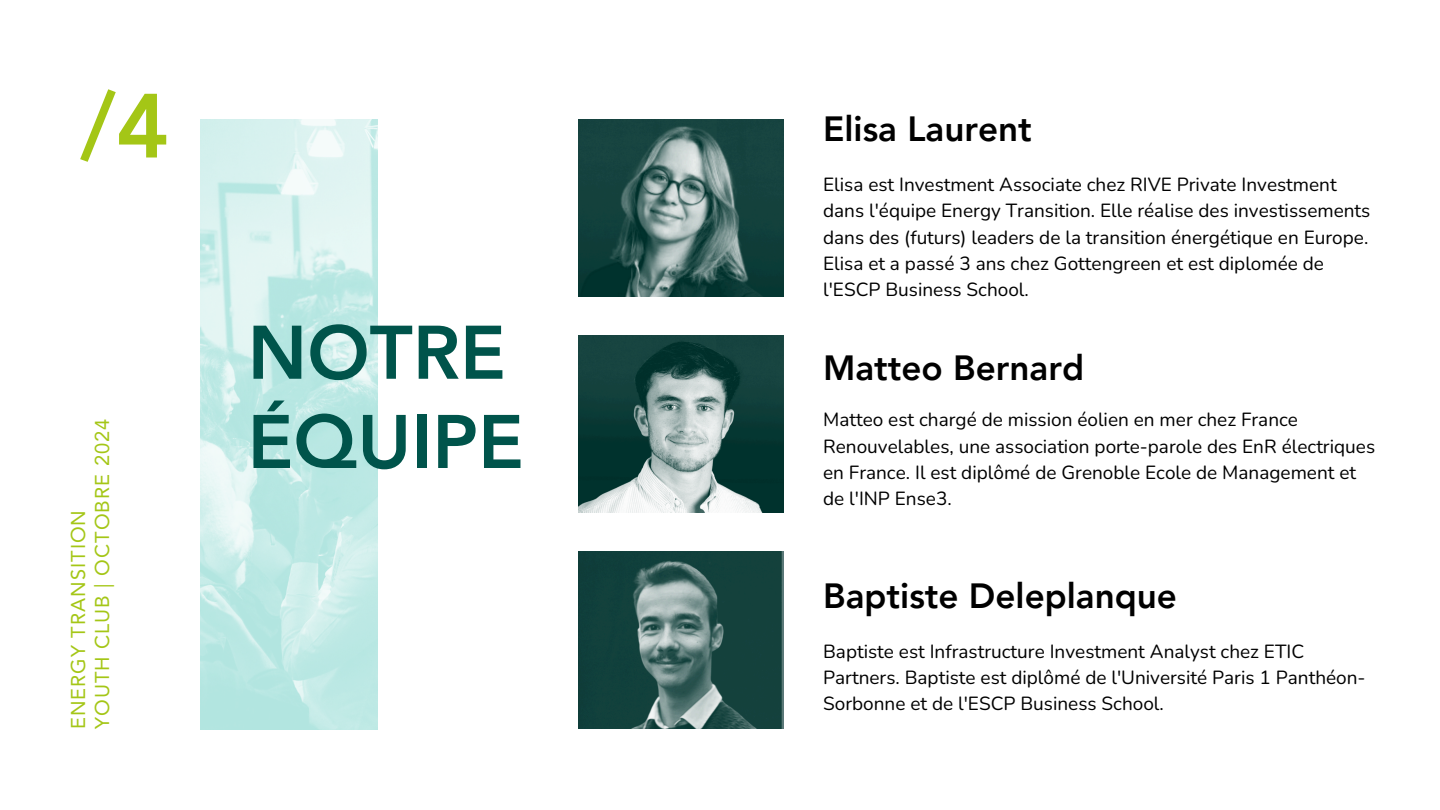
<style>
.page{position:relative;width:1440px;height:810px;background:#fff}
.page>*{position:absolute;margin:0;border:0;box-sizing:border-box;transform-origin:0 0}
.t1{font:800 90px "Avenir LT Pro";color:#a4c616}
.t2{font:800 75px/89.2px "Avenir LT Pro";color:#00544b}
.t3{font:800 35px "Avenir LT Pro";color:#000}
.t4{font:20px/24px "Avenir LT Pro";letter-spacing:.05em;color:#a4c616}
.t5{font:19px/26.2px "Nunito";color:#000}
</style>
<div class="page">
<img style="left:200px;top:120px;width:178px;height:609px">
<img style="left:579px;top:119px;width:205px;height:177px">
<img style="left:579px;top:552px;width:205px;height:177px">
<img style="left:579px;top:336px;width:205px;height:177px">
<h4 class="t1" style="left:81px;top:89px;width:90px">/4</h4>
<h3 class="t4" style="left:68px;top:729px;width:311px;rotate:-90deg">ENERGY TRANSITION<br>YOUTH CLUB | OCTOBRE 2024</h3>
<p class="t2" style="left:248px;top:315px;width:278px">NOTRE<br>ÉQUIPE</p>
<p class="t3" style="left:823px;top:114px;width:210px">Elisa Laurent</p>
<p class="t5" style="left:823px;top:172px;width:549px">Elisa est Investment Associate chez RIVE Private Investment dans l'équipe Energy Transition. Elle réalise des investissements dans des (futurs) leaders de la transition énergétique en Europe.<br>Elisa et a passé 3 ans chez Gottengreen et est diplomée de l'ESCP Business School.</p>
<h3 class="t3" style="left:823px;top:353px;width:262px">Matteo Bernard</h3>
<p class="t5" style="left:823px;top:407px;width:554px">Matteo est chargé de mission éolien en mer chez France Renouvelables, une association porte-parole des EnR électriques en France. Il est diplômé de Grenoble Ecole de Management et de l'INP Ense3.</p>
<h3 class="t3" style="left:823px;top:582px;width:355px">Baptiste Deleplanque</h3>
<p class="t5" style="left:823px;top:639px;width:544px">Baptiste est Infrastructure Investment Analyst chez ETIC<br>Partners. Baptiste est diplômé de l'Université Paris 1 Panthéon-<br>Sorbonne et de l'ESCP Business School.</p>
</div>
